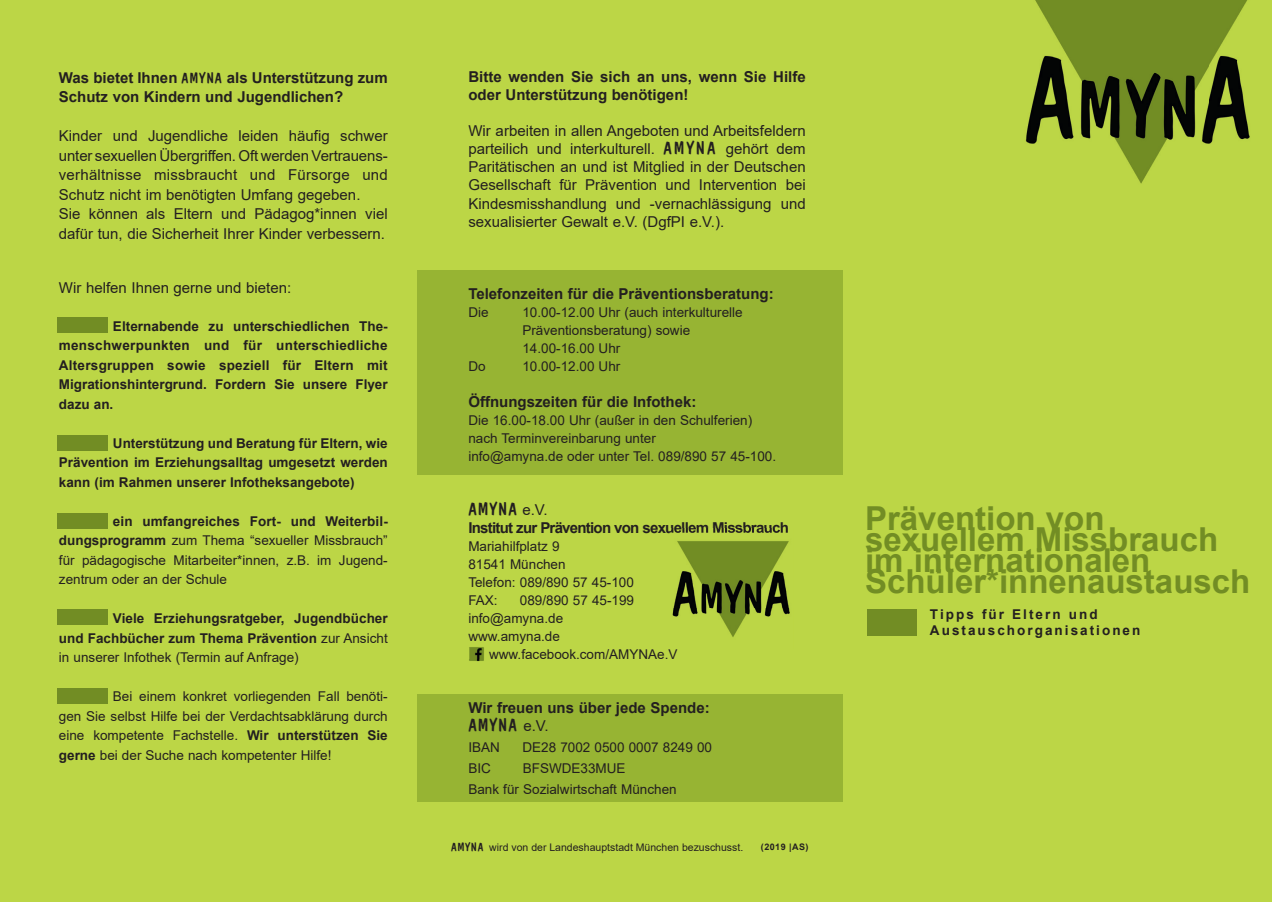
<style>
.page{position:relative;width:1272px;height:902px;background:#fff}
.page>*{position:absolute;margin:0;border:0;box-sizing:border-box;transform-origin:0 0}
.t1{font:700 33px "Arial";color:#728d24}
.t2{font:18px "Dom Casual BT";letter-spacing:.05em;color:#231f20}
.t3{font:15px/19.5px "Arial";color:#231f20}
.t4{font:700 15px/19.5px "Arial";color:#231f20}
.t5{font:700 15px "Arial";letter-spacing:-.05em;color:#231f20}
.t6{font:13.5px/18px "Arial";color:#231f20}
.t7{font:700 13.5px/19.5px "Arial";color:#231f20;text-align:justify}
.t8{font:700 13.5px/16.2px "Arial";letter-spacing:.15em;color:#231f20}
.t9{font:10.5px "Arial";color:#231f20}
.t10{font:700 9px "Arial";letter-spacing:.05em;color:#231f20}
.s1{font-family:"Dom Casual BT";font-weight:400}
.s2{font-weight:700}
.s3{font-weight:400}
.s4{font-family:"Dom Casual BT";font-size:18px}
.s5{font-family:"Arial";font-size:15px}
.s6{font-family:"Dom Casual BT";font-size:12px}
</style>
<div class="page">
<div style="left:0;top:0;width:1271px;height:901px;background:#bcd646"></div>
<div style="left:867px;top:609px;width:49px;height:26px;background:#728d24"></div>
<div style="left:417px;top:694px;width:425px;height:107px;background:#97b433"></div>
<div style="left:417px;top:270px;width:425px;height:204px;background:#97b433"></div>
<div style="left:57px;top:317px;width:51px;height:15px;background:#728d24"></div>
<div style="left:57px;top:435px;width:51px;height:15px;background:#728d24"></div>
<div style="left:57px;top:513px;width:51px;height:15px;background:#728d24"></div>
<div style="left:57px;top:609px;width:51px;height:15px;background:#728d24"></div>
<div style="left:57px;top:688px;width:51px;height:15px;background:#728d24"></div>
<img style="left:1025px;top:0;width:225px;height:184px">
<img style="left:469px;top:647px;width:15px;height:14px">
<img style="left:469px;top:649px;width:15px;height:10px">
<img style="left:672px;top:528px;width:118px;height:109px">
<img style="left:670px;top:528px;width:117px;height:5px">
<p class="t4" style="left:59px;top:68px;width:330px">Was bietet Ihnen <span class="s1">AMYNA</span> als Unterstützung zum<br>Schutz von Kindern und Jugendlichen?</p>
<p class="t3" style="left:59px;top:126px;width:330px">Kinder und Jugendliche leiden häufig schwer unter sexuellen Übergriffen. Oft werden Vertrauens&shy;verhältnisse missbraucht und Fürsorge und Schutz nicht im benötigten Umfang gegeben.<br>Sie können als Eltern und Pädagog*innen viel dafür tun, die Sicherheit Ihrer Kinder verbessern.</p>
<p class="t3" style="left:59px;top:278px;width:234px">Wir helfen Ihnen gerne und bieten:</p>
<p class="t7" style="left:59px;top:316px;width:330px;text-indent:54px">Elternabende zu unterschiedlichen The&shy;menschwerpunkten und für unterschiedliche Altersgruppen sowie speziell für Eltern mit Migrationshintergrund. Fordern Sie unsere Flyer dazu an.</p>
<p class="t7" style="left:59px;top:433px;width:330px;text-indent:54px">Unterstützung und Beratung für Eltern, wie Prävention im Erziehungsalltag umgesetzt werden kann (im Rahmen unserer Infotheksangebote)</p>
<p class="t6" style="left:59px;top:511px;width:330px;line-height:19.5px;text-align:justify;text-indent:54px"><span class="s2">ein umfangreiches Fort- und Weiterbil&shy;dungsprogramm</span> zum Thema “sexueller Missbrauch” für pädagogische Mitarbeiter*innen, z.B. im Jugend&shy;zentrum oder an der Schule</p>
<p class="t7" style="left:59px;top:608px;width:330px;text-indent:54px">Viele Erziehungsratgeber, Jugendbücher und Fachbücher zum Thema Prävention <span class="s3">zur Ansicht in unserer Infothek (Termin auf Anfrage)</span></p>
<p class="t6" style="left:59px;top:686px;width:330px;line-height:19.5px;text-align:justify;text-indent:54px">Bei einem konkret vorliegenden Fall benöti&shy;gen Sie selbst Hilfe bei der Verdachtsabklärung durch eine kompetente Fachstelle. <span class="s2">Wir unterstützen Sie gerne</span> bei der Suche nach kompetenter Hilfe!</p>
<p class="t4" style="left:468px;top:68px;width:339px;line-height:18px">Bitte wenden Sie sich an uns, wenn Sie Hilfe oder Unterstützung benötigen!</p>
<p class="t3" style="left:468px;top:122px;width:339px;line-height:18px;text-align:justify">Wir arbeiten in allen Angeboten und Arbeitsfeldern parteilich und interkulturell. <span class="s4">AMYNA</span> gehört dem Paritätischen an und ist Mitglied in der Deutschen Gesellschaft für Prävention und Intervention bei Kindesmisshandlung und -vernachlässigung und sexualisierter Gewalt e.V. (DgfPI e.V.).</p>
<p class="t4" style="left:468px;top:284px;width:307px">Telefonzeiten für die Präventionsberatung:</p>
<p class="t6" style="left:468px;top:303px;width:22px">Die</p>
<p class="t6" style="left:522px;top:303px;width:222px">10.00-12.00 Uhr (auch interkulturelle<br>Präventionsberatung) sowie<br>14.00-16.00 Uhr</p>
<p class="t6" style="left:468px;top:357px;width:19px">Do</p>
<p class="t6" style="left:522px;top:357px;width:99px">10.00-12.00 Uhr</p>
<p class="t4" style="left:468px;top:392px;width:229px">Öffnungszeiten für die Infothek:</p>
<p class="t6" style="left:468px;top:411px;width:309px">Die 16.00-18.00 Uhr (außer in den Schulferien) nach Terminvereinbarung unter<br>info@amyna.de oder unter Tel. 089/890 57 45-100.</p>
<h2 class="t2" style="left:468px;top:497px;width:81px">AMYNA <span class="s5">e.V.</span></h2>
<p class="t5" style="left:468px;top:517px;width:322px">Institut zur Prävention von sexuellem Missbrauch</p>
<p class="t6" style="left:468px;top:537px;width:167px">Mariahilfplatz 9<br>81541 München<br>Telefon: 089/890 57 45-100<br>FAX:</p>
<p class="t6" style="left:468px;top:591px;width:167px;text-indent:52px">089/890 57 45-199 info@amyna.de www.amyna.de</p>
<p class="t6" style="left:489px;top:645px;width:190px">www.facebook.com/AMYNAe.V</p>
<p class="t4" style="left:468px;top:698px;width:243px">Wir freuen uns über jede Spende:</p>
<h2 class="t2" style="left:468px;top:713px;width:82px">AMYNA <span class="s5">e.V.</span></h2>
<p class="t6" style="left:468px;top:738px;width:33px">IBAN</p>
<p class="t6" style="left:522px;top:738px;width:191px">DE28 7002 0500 0007 8249 00</p>
<p class="t6" style="left:468px;top:759px;width:24px">BIC</p>
<p class="t6" style="left:468px;top:757px;width:210px;line-height:21px;text-align:center">BFSWDE33MUE<br>Bank für Sozialwirtschaft München</p>
<p class="t9" style="left:451px;top:839px;width:294px"><span class="s6">AMYNA</span> wird von der Landeshauptstadt München bezuschusst.</p>
<p class="t10" style="left:761px;top:840px;width:49px">(2019 |AS)</p>
<h1 class="t1" style="left:865px;top:495px;width:241px">Prävention von</h1>
<h1 class="t1" style="left:865px;top:516px;width:355px">sexuellem Missbrauch</h1>
<h1 class="t1" style="left:865px;top:537px;width:287px">im internationalen</h1>
<h1 class="t1" style="left:865px;top:558px;width:387px">Schüler*innenaustausch</h1>
<p class="t8" style="left:929px;top:606px;width:212px">Tipps für Eltern und<br>Austauschorganisationen</p>
</div>
